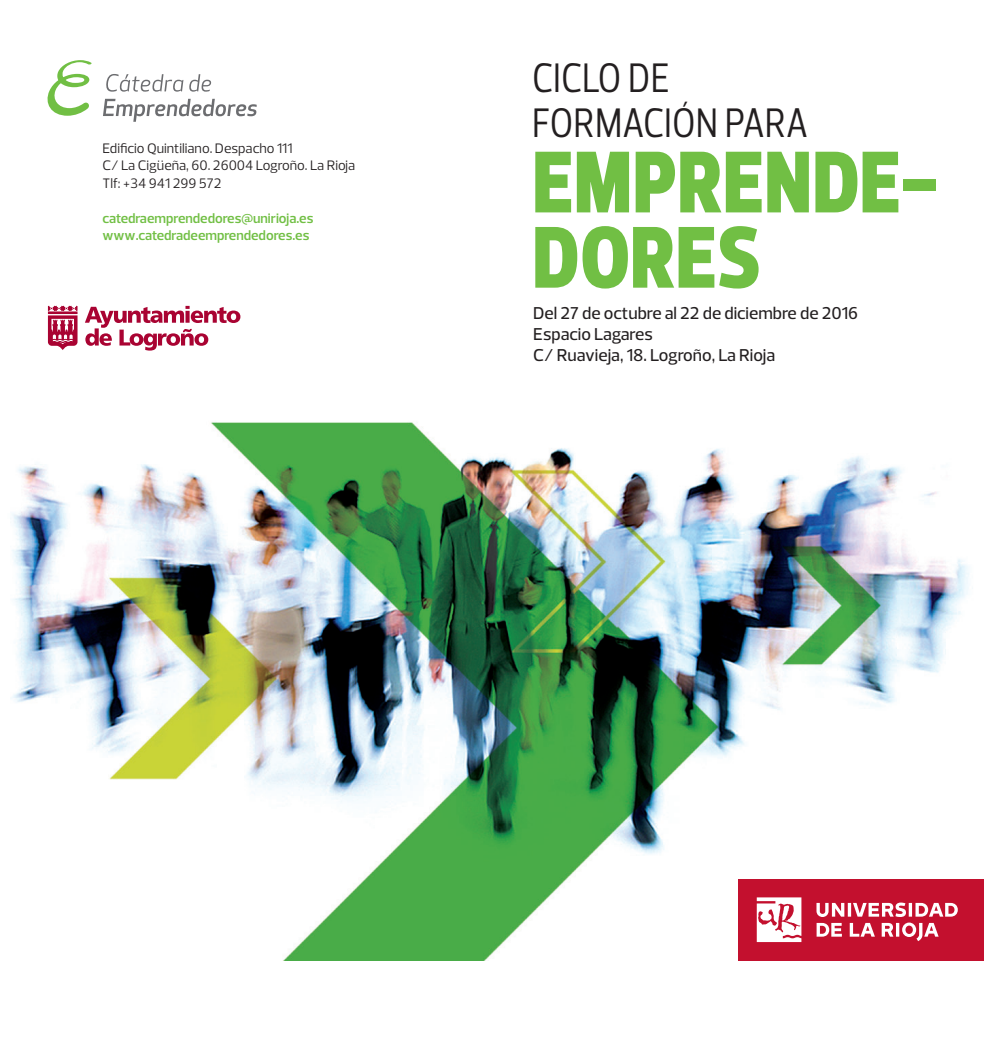
<style>
.page{position:relative;width:984px;height:1042px;background:#fff}
.page>*{position:absolute;margin:0;border:0;box-sizing:border-box;transform-origin:0 0}
.t1{font:900 89.25px/75.2px "Prelo Condensed";letter-spacing:.015em;color:#71bf44}
.t2{font:42px/45.5px "Prelo Condensed";letter-spacing:.005em;color:#231f20}
.t3{font:500 17.5px/21px "Prelo";color:#231f20}
.t4{font:14px/17.5px "Prelo";color:#231f20}
.t5{font:600 14px/17.5px "Prelo";color:#71bf44}
</style>
<div class="page">
<img style="left:11px;top:305px;width:958px;height:655px">
<div style="left:738px;top:879px;width:246px;height:81px;background:#c3102e"></div>
<svg style="left:757px;top:897px;width:201px;height:45px"></svg>
<svg style="left:85px;top:306px;width:155px;height:45px"></svg>
<svg style="left:48px;top:306px;width:30px;height:44px"></svg>
<svg style="left:103px;top:99px;width:154px;height:23px"></svg>
<svg style="left:106px;top:74px;width:77px;height:18px"></svg>
<svg style="left:189px;top:74px;width:22px;height:18px"></svg>
<svg style="left:47px;top:60px;width:45px;height:56px"></svg>
<p class="t4" style="left:102px;top:139px;width:254px">Edificio Quintiliano. Despacho 111<br>C/ La Cigüeña, 60. 26004 Logroño. La Rioja<br>Tlf: +34 941 299 572</p>
<p class="t5" style="left:102px;top:209px;width:212px">catedraemprendedores@unirioja.es www.catedradeemprendedores.es</p>
<h2 class="t2" style="left:532px;top:55px;width:277px">CICLO DE<br>FORMACIÓN PARA</h2>
<h1 class="t1" style="left:532px;top:145px;width:407px">EMPRENDE-<br>DORES</h1>
<p class="t3" style="left:533px;top:303px;width:326px">Del 27 de octubre al 22 de diciembre de 2016<br>Espacio Lagares<br>C/ Ruavieja, 18. Logroño, La Rioja</p>
</div>
